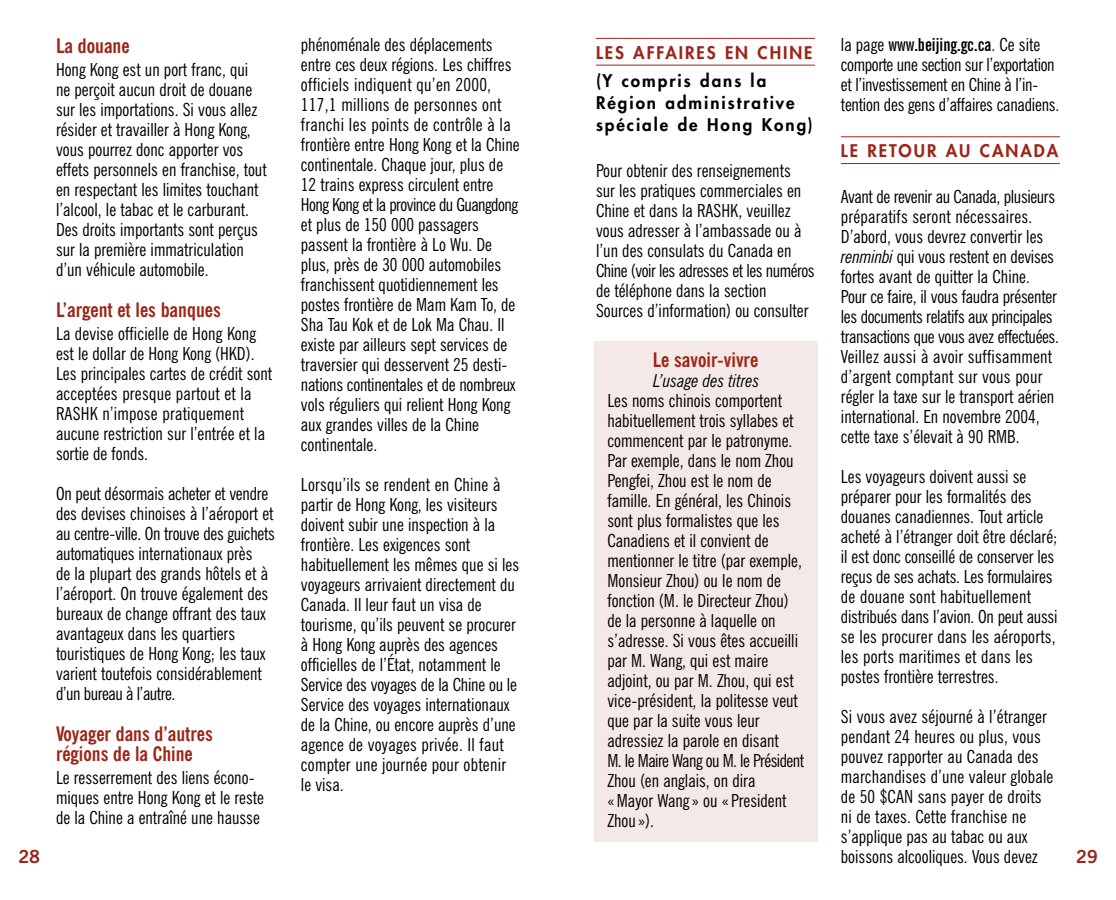
<style>
.page{position:relative;width:1116px;height:900px;background:#fff}
.page>*{position:absolute;margin:0;border:0;box-sizing:border-box;transform-origin:0 0}
.t1{font:700 condensed 20px/20px "News Gothic BT";color:#9c2519}
.t2{font:condensed 18px/20px "News Gothic BT";color:#000}
.t3{font:italic condensed 18px "News Gothic BT";color:#000}
.t4{font:700 18px "News Gothic BT";color:#9c2519}
.t5{font:800 17px/22px "Futura";letter-spacing:.115em;color:#000}
.t6{font:800 17px "Futura";letter-spacing:.115em;color:#9c2519}
.s1{font-weight:700;font-stretch:extra-condensed}
.s2{font-style:italic}
</style>
<div class="page">
<div style="left:594px;top:341px;width:224px;height:501px;background:#f5e9e8"></div>
<hr style="left:596px;top:38px;width:219px;height:1px;background:#9c2519">
<hr style="left:596px;top:65px;width:219px;height:1px;background:#9c2519">
<hr style="left:841px;top:136px;width:219px;height:1px;background:#9c2519">
<hr style="left:841px;top:163px;width:219px;height:1px;background:#9c2519">
<p class="t2" style="left:301px;top:36px;width:220px">phénoménale des déplacements entre ces deux régions. Les chiffres officiels indiquent qu’en 2000,<br>117,1 millions de personnes ont franchi les points de contrôle à la frontière entre Hong Kong et la Chine continentale. Chaque jour, plus de<br>12 trains express circulent entre<br>Hong Kong et la province du Guangdong et plus de 150 000 passagers passent la frontière à Lo Wu. De plus, près de 30 000 automobiles franchissent quotidiennement les postes frontière de Mam Kam To, de<br>Sha Tau Kok et de Lok Ma Chau. Il existe par ailleurs sept services de traversier qui desservent 25 desti&shy;nations continentales et de nombreux vols réguliers qui relient Hong Kong aux grandes villes de la Chine continentale.</p>
<p class="t2" style="left:301px;top:476px;width:220px">Lorsqu’ils se rendent en Chine à partir de Hong Kong, les visiteurs doivent subir une inspection à la frontière. Les exigences sont habituellement les mêmes que si les voyageurs arrivaient directement du<br>Canada. Il leur faut un visa de tourisme, qu’ils peuvent se procurer à Hong Kong auprès des agences officielles de l’État, notamment le<br>Service des voyages de la Chine ou le<br>Service des voyages internationaux de la Chine, ou encore auprès d’une agence de voyages privée. Il faut compter une journée pour obtenir le visa.</p>
<p class="t2" style="left:841px;top:36px;width:220px">la page <span class="s1">www.beijing.gc.ca</span>. Ce site comporte une section sur l’exportation et l’investissement en Chine à l’in&shy;tention des gens d’affaires canadiens.</p>
<p class="t6" style="left:841px;top:143px;width:219px">LE RETOUR AU CANADA</p>
<p class="t2" style="left:841px;top:188px;width:219px">Avant de revenir au Canada, plusieurs préparatifs seront nécessaires.<br>D’abord, vous devrez convertir les <span class="s2">renminbi</span> qui vous restent en devises fortes avant de quitter la Chine.<br>Pour ce faire, il vous faudra présenter les documents relatifs aux principales transactions que vous avez effectuées.<br>Veillez aussi à avoir suffisamment d’argent comptant sur vous pour régler la taxe sur le transport aérien international. En novembre 2004, cette taxe s’élevait à 90 RMB.</p>
<p class="t2" style="left:841px;top:468px;width:218px">Les voyageurs doivent aussi se préparer pour les formalités des douanes canadiennes. Tout article acheté à l’étranger doit être déclaré; il est donc conseillé de conserver les reçus de ses achats. Les formulaires de douane sont habituellement distribués dans l’avion. On peut aussi se les procurer dans les aéroports, les ports maritimes et dans les postes frontière terrestres.</p>
<p class="t2" style="left:841px;top:708px;width:214px">Si vous avez séjourné à l’étranger pendant 24 heures ou plus, vous pouvez rapporter au Canada des marchandises d’une valeur globale de 50 $CAN sans payer de droits ni de taxes. Cette franchise ne s’applique pas au tabac ou aux boissons alcooliques. Vous devez</p>
<p class="t1" style="left:56px;top:38px;width:75px">La douane</p>
<p class="t2" style="left:56px;top:61px;width:212px">Hong Kong est un port franc, qui ne perçoit aucun droit de douane sur les importations. Si vous allez résider et travailler à Hong Kong, vous pourrez donc apporter vos effets personnels en franchise, tout en respectant les limites touchant l’alcool, le tabac et le carburant.<br>Des droits importants sont perçus sur la première immatriculation d’un véhicule automobile.</p>
<p class="t1" style="left:56px;top:302px;width:166px">L’argent et les banques</p>
<p class="t2" style="left:56px;top:325px;width:218px">La devise officielle de Hong Kong est le dollar de Hong Kong (HKD).<br>Les principales cartes de crédit sont acceptées presque partout et la<br>RASHK n’impose pratiquement aucune restriction sur l’entrée et la sortie de fonds.</p>
<p class="t2" style="left:56px;top:485px;width:220px">On peut désormais acheter et vendre des devises chinoises à l’aéroport et au centre-ville. On trouve des guichets automatiques internationaux près<br>de la plupart des grands hôtels et à l’aéroport. On trouve également des bureaux de change offrant des taux avantageux dans les quartiers touristiques de Hong Kong; les taux varient toutefois considérablement d’un bureau à l’autre.</p>
<p class="t1" style="left:56px;top:726px;width:158px">Voyager dans d’autres régions de la Chine</p>
<p class="t2" style="left:56px;top:769px;width:210px">Le resserrement des liens écono&shy;miques entre Hong Kong et le reste de la Chine a entraîné une hausse</p>
<p class="t6" style="left:596px;top:44px;width:218px">LES AFFAIRES EN CHINE</p>
<p class="t5" style="left:596px;top:71px;width:218px">(Y compris dans la<br>Région administrative spéciale de Hong Kong)</p>
<p class="t2" style="left:596px;top:162px;width:220px">Pour obtenir des renseignements<br>sur les pratiques commerciales en Chine et dans la RASHK, veuillez vous adresser à l’ambassade ou à l’un des consulats du Canada en Chine (voir les adresses et les numéros de téléphone dans la section Sources d’information) ou consulter</p>
<p class="t1" style="left:653px;top:351px;width:107px">Le savoir-vivre</p>
<p class="t3" style="left:653px;top:374px;width:108px">L’usage des titres</p>
<p class="t2" style="left:607px;top:392px;width:198px">Les noms chinois comportent habituellement trois syllabes et commencent par le patronyme.<br>Par exemple, dans le nom Zhou<br>Pengfei, Zhou est le nom de famille. En général, les Chinois sont plus formalistes que les<br>Canadiens et il convient de mentionner le titre (par exemple,<br>Monsieur Zhou) ou le nom de fonction (M. le Directeur Zhou) de la personne à laquelle on s’adresse. Si vous êtes accueilli par M. Wang, qui est maire adjoint, ou par M. Zhou, qui est vice-président, la politesse veut que par la suite vous leur adressiez la parole en disant<br>M. le Maire Wang ou M. le Président<br>Zhou (en anglais, on dira<br>« Mayor Wang » ou « President<br>Zhou »).</p>
<p class="t4" style="left:18px;top:850px;width:23px">28</p>
<p class="t4" style="left:1076px;top:850px;width:23px">29</p>
</div>
